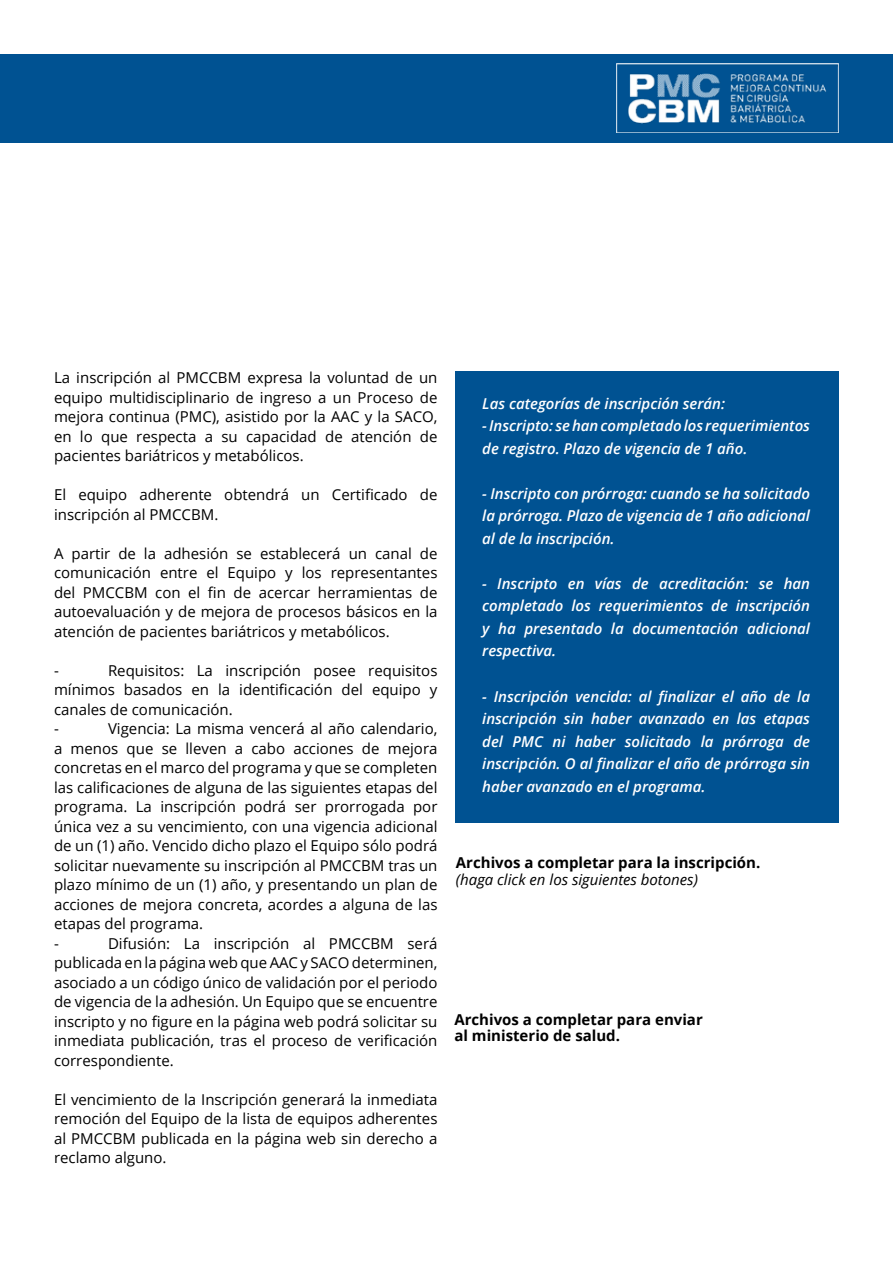
<style>
.page{position:relative;width:893px;height:1263px;background:#fff}
.page>*{position:absolute;margin:0;border:0;box-sizing:border-box;transform-origin:0 0}
.t1{font:15px/19.5px "Open Sans";color:#000;text-align:justify}
.t2{font:italic 600 15px/22.5px "Open Sans";color:#fff;text-align:justify}
.t3{font:700 15px/16.5px "Open Sans";color:#000}
.t4{font:italic 15px "Open Sans";color:#000}
</style>
<div class="page">
<div style="left:0;top:54px;width:893px;height:88px;background:#005292"></div>
<img style="left:616px;top:64px;width:223px;height:68px">
<div style="left:455px;top:372px;width:384px;height:451px;background:#005292"></div>
<p class="t1" style="left:54px;top:367px;width:385px">La inscripción al PMCCBM expresa la voluntad de un equipo multidisciplinario de ingreso a un Proceso de mejora continua (PMC), asistido por la AAC y la SACO, en lo que respecta a su capacidad de atención de pacientes bariátricos y metabólicos.</p>
<p class="t1" style="left:54px;top:484px;width:385px">El equipo adherente obtendrá un Certificado de inscripción al PMCCBM.</p>
<p class="t1" style="left:54px;top:543px;width:385px">A partir de la adhesión se establecerá un canal de comunicación entre el Equipo y los representantes del PMCCBM con el fin de acercar herramientas de autoevaluación y de mejora de procesos básicos en la atención de pacientes bariátricos y metabólicos.</p>
<p class="t1" style="left:54px;top:660px;width:6px">-</p>
<p class="t1" style="left:54px;top:660px;width:385px;text-align:left;text-indent:54px">Requisitos: La inscripción posee requisitos mínimos basados en la identificación del equipo y canales de comunicación.<br>-</p>
<p class="t1" style="left:54px;top:718px;width:385px;text-align:left;text-indent:54px">Vigencia: La misma vencerá al año calendario, a menos que se lleven a cabo acciones de mejora concretas en el marco del programa y que se completen las calificaciones de alguna de las siguientes etapas del programa. La inscripción podrá ser prorrogada por única vez a su vencimiento, con una vigencia adicional de un (1) año. Vencido dicho plazo el Equipo sólo podrá solicitar nuevamente su inscripción al PMCCBM tras un plazo mínimo de un (1) año, y presentando un plan de acciones de mejora concreta, acordes a alguna de las etapas del programa.<br>-</p>
<p class="t1" style="left:54px;top:933px;width:385px;text-indent:54px">Difusión: La inscripción al PMCCBM será publicada en la página web que AAC y SACO determinen, asociado a un código único de validación por el periodo de vigencia de la adhesión. Un Equipo que se encuentre inscripto y no figure en la página web podrá solicitar su inmediata publicación, tras el proceso de verificación correspondiente.</p>
<p class="t1" style="left:54px;top:1089px;width:385px">El vencimiento de la Inscripción generará la inmediata remoción del Equipo de la lista de equipos adherentes al PMCCBM publicada en la página web sin derecho a reclamo alguno.</p>
<p class="t2" style="left:482px;top:392px;width:244px">Las categorías de inscripción serán:</p>
<p class="t2" style="left:482px;top:414px;width:329px">- Inscripto: se han completado los requerimientos de registro. Plazo de vigencia de 1 año.</p>
<p class="t2" style="left:482px;top:482px;width:329px">- Inscripto con prórroga: cuando se ha solicitado la prórroga. Plazo de vigencia de 1 año adicional al de la inscripción.</p>
<p class="t2" style="left:482px;top:572px;width:329px">- Inscripto en vías de acreditación: se han completado los requerimientos de inscripción y ha presentado la documentación adicional respectiva.</p>
<p class="t2" style="left:482px;top:684px;width:329px">- Inscripción vencida: al finalizar el año de la inscripción sin haber avanzado en las etapas del PMC ni haber solicitado la prórroga de inscripción. O al finalizar el año de prórroga sin haber avanzado en el programa.</p>
<p class="t3" style="left:456px;top:854px;width:306px">Archivos a completar para la inscripción.</p>
<p class="t4" style="left:456px;top:869px;width:244px">(haga click en los siguientes botones)</p>
<p class="t3" style="left:454px;top:1011px;width:250px">Archivos a completar para enviar al ministerio de salud.</p>
</div>
